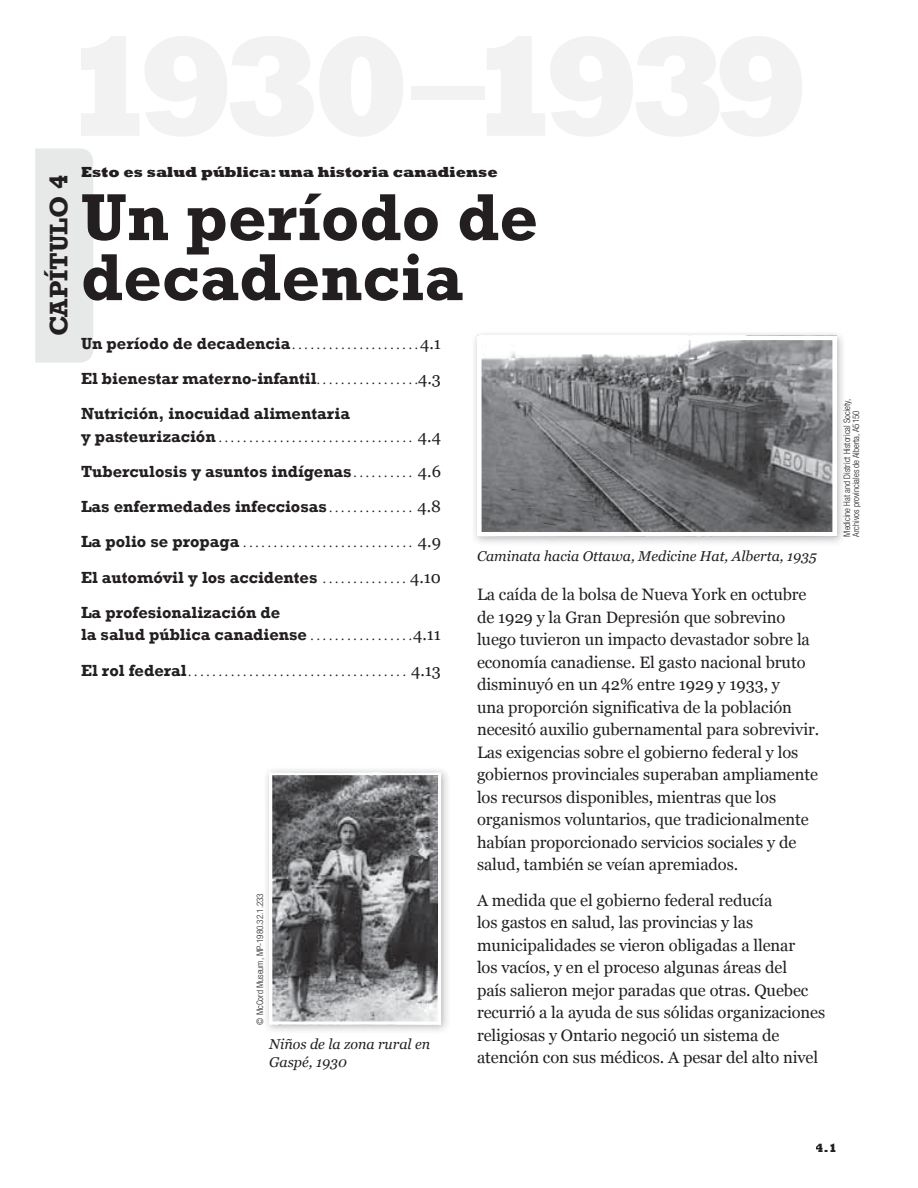
<style>
.page{position:relative;width:918px;height:1188px;background:#fff}
.page>*{position:absolute;margin:0;border:0;box-sizing:border-box;transform-origin:0 0}
.chapter_title{font:700 67.5px/60px "Rockwell";color:#231f20}
.chapter_title-2{font:700 26.1px "Rockwell";color:#231f20}
.body_37005_printable{font:16.5px/22.5px "Georgia";letter-spacing:-.005em;color:#231f20}
.TOC1_printable{font:700 16.5px/22.5px "Rockwell";color:#231f20}
.t1{font:800 15px "Rockwell";color:#231f20}
.caption_37005_printa{font:italic 14.25px/18px "Georgia";color:#231f20}
.TOC1_printable-2{font:12px "Georgia";color:#231f20}
.t2{font:800 12px "Rockwell";color:#231f20}
.photo_credit_37005_E{font:300 condensed 9px/9px "Helvetica Neue";color:#231f20}
.s1{font-family:"Georgia";font-weight:400;font-size:12px}
.s2{font-family:"Georgia";font-weight:400}
.s3{font-family:"Rockwell";font-weight:700;font-size:16.5px}
.s4{font-size:16.5px}
</style>
<div class="page">
<div style="left:35px;top:148px;width:58px;height:215px;background:#e7e8e8"></div>
<div style="left:262px;top:765px;width:189px;height:269px;background:#231f20;opacity:.3"></div>
<img style="left:273px;top:776px;width:164px;height:244px">
<div style="left:269px;top:772px;width:172px;height:252px;border:3px solid #fff"></div>
<div style="left:470px;top:329px;width:377px;height:217px;background:#231f20;opacity:.3"></div>
<img style="left:483px;top:342px;width:348px;height:189px">
<div style="left:477px;top:336px;width:360px;height:201px;border:5px solid #fff"></div>
<p class="chapter_title-2" style="left:43px;top:336px;width:163px;rotate:-90deg">CAPÍTULO 4</p>
<p class="t1" style="left:81px;top:163px;width:418px">Esto es salud pública: una historia canadiense</p>
<p class="chapter_title" style="left:81px;top:188px;width:459px">Un período de decadencia</p>
<p class="TOC1_printable" style="left:81px;top:332px;width:362px">Un período de decadencia <span class="s1">....................</span> <span class="s2">4.1</span></p>
<p class="TOC1_printable" style="left:81px;top:367px;width:362px">El bienestar materno-infantil <span class="s1">. . . . . . . . . . . . . . . .</span> <span class="s2">4.3</span></p>
<p class="TOC1_printable" style="left:81px;top:402px;width:270px">Nutrición, inocuidad alimentaria</p>
<p class="TOC1_printable-2" style="left:81px;top:430px;width:362px"><span class="s3">ypasteurización</span> ................................ <span class="s4">4.4</span></p>
<p class="TOC1_printable" style="left:81px;top:460px;width:362px">Tuberculosis y asuntos indígenas <span class="s1">. . . . . . . . . .</span> <span class="s2">4.6</span></p>
<p class="TOC1_printable" style="left:81px;top:495px;width:362px">Las enfermedades infecciosas <span class="s1">. . . . . . . . . . . . . .</span> <span class="s2">4.8</span></p>
<p class="TOC1_printable-2" style="left:81px;top:536px;width:362px"><span class="s3">La polio se propaga</span> ............................ <span class="s4">4.9</span></p>
<p class="TOC1_printable" style="left:81px;top:566px;width:362px">El automóvil y los accidentes <span class="s1">. . . . . . . . . . . . . .</span> <span class="s2">4.10</span></p>
<p class="TOC1_printable" style="left:81px;top:601px;width:362px">La profesionalización de<br>la salud pública canadiense <span class="s1">. . . . . . . . . . . . . . . .</span> <span class="s2">4.11</span></p>
<p class="TOC1_printable-2" style="left:81px;top:664px;width:362px"><span class="s3">El rol federal</span> .................................... <span class="s4">4.13</span></p>
<p class="photo_credit_37005_E" style="left:255px;top:1024px;width:133px;rotate:-90deg">© McCord Museum, MP-1980.32.1.233</p>
<p class="caption_37005_printa" style="left:269px;top:1035px;width:162px">Niños de la zona rural en<br>Gaspé, 1930</p>
<p class="caption_37005_printa" style="left:477px;top:547px;width:341px">Caminata hacia Ottawa, Medicine Hat, Alberta, 1935</p>
<p class="body_37005_printable" style="left:477px;top:584px;width:343px">La caída de la bolsa de Nueva York en octubre de 1929 y la Gran Depresión que sobrevino luego tuvieron un impacto devastador sobre la economía canadiense. El gasto nacional bruto disminuyó en un 42% entre 1929 y 1933, y<br>una proporción significativa de la población necesitó auxilio gubernamental para sobrevivir.<br>Las exigencias sobre el gobierno federal y los gobiernos provinciales superaban ampliamente los recursos disponibles, mientras que los organismos voluntarios, que tradicionalmente habían proporcionado servicios sociales y de salud, también se veían apremiados.</p>
<p class="body_37005_printable" style="left:477px;top:889px;width:350px">A medida que el gobierno federal reducía<br>los gastos en salud, las provincias y las municipalidades se vieron obligadas a llenar<br>los vacíos, y en el proceso algunas áreas del<br>país salieron mejor paradas que otras. Quebec recurrió a la ayuda de sus sólidas organizaciones religiosas y Ontario negoció un sistema de atención con sus médicos. A pesar del alto nivel</p>
<p class="photo_credit_37005_E" style="left:842px;top:537px;width:139px;rotate:-90deg">Medicine Hat and District Historical Society,<br>Archivos provinciales de Alberta, A5150</p>
<p class="t2" style="left:816px;top:1141px;width:23px">4.1</p>
</div>
